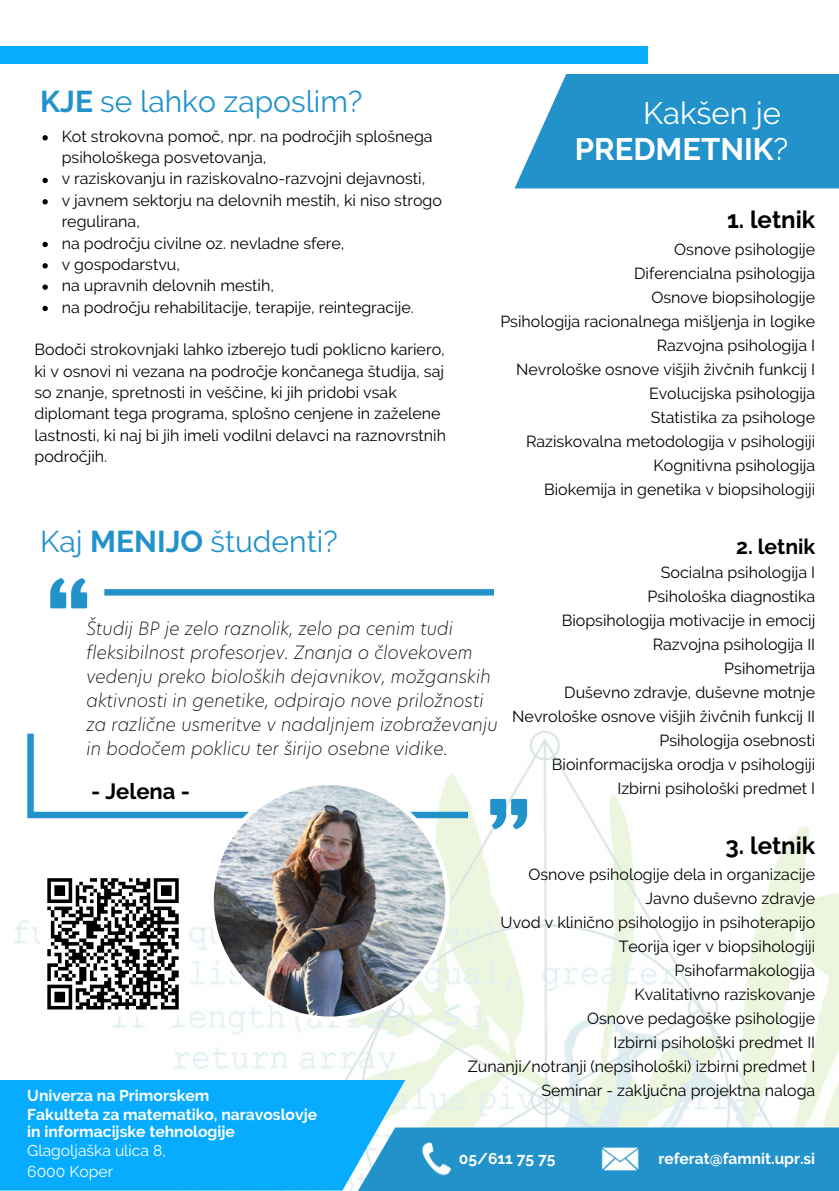
<style>
.page{position:relative;width:839px;height:1191px;background:#fff}
.page>*{position:absolute;margin:0;border:0;box-sizing:border-box;transform-origin:0 0}
.t1{font:700 31px "Raleway";color:#fff}
.t2{font:31px "Raleway";color:#fff}
.t3{font:30px "Raleway";color:#2292cb}
.t4{font:700 24px "Raleway";color:#000}
.t5{font:700 22px "Raleway";color:#000}
.t6{font:700 21.2px "Raleway";color:#000}
.t7{font:italic 200 18px/24px "Hero New";color:#000}
.t8{font:16px/21.4px "Raleway";color:#000}
.t9{font:700 15.6px "Raleway";color:#fff}
.t10{font:15.6px "Raleway";color:#fff}
.t11{font:700 15.4px "Raleway";color:#fff}
.s1{font-weight:700}
.s2{font-weight:400}
</style>
<div class="page">
<div style="left:514px;top:74px;width:324px;height:114px;background:#2292cb"></div>
<img style="left:14px;top:730px;width:824px;height:398px">
<div style="left:0;top:46px;width:647px;height:18px;background:#08acff"></div>
<svg style="left:50px;top:578px;width:37px;height:30px"></svg>
<svg style="left:490px;top:799px;width:37px;height:30px"></svg>
<svg style="left:104px;top:589px;width:390px;height:7px;background:#339ace"></svg>
<svg style="left:27px;top:734px;width:441px;height:84px"></svg>
<div style="left:343px;top:1128px;width:495px;height:63px;background:#2292cb"></div>
<svg style="left:0;top:1080px;width:405px;height:111px;background:#12aefc"></svg>
<img style="left:601px;top:1147px;width:38px;height:23px">
<img style="left:422px;top:1142px;width:30px;height:34px">
<div style="left:40px;top:871px;width:146px;height:146px;background:#fff"></div>
<svg style="left:47px;top:878px;width:132px;height:132px"></svg>
<img style="left:209px;top:781px;width:241px;height:240px">
<svg style="left:42px;top:135px;width:6px;height:5px"></svg>
<svg style="left:42px;top:178px;width:6px;height:5px"></svg>
<svg style="left:42px;top:199px;width:6px;height:5px"></svg>
<svg style="left:42px;top:242px;width:6px;height:5px"></svg>
<svg style="left:42px;top:263px;width:6px;height:5px"></svg>
<svg style="left:42px;top:284px;width:6px;height:6px"></svg>
<svg style="left:42px;top:306px;width:6px;height:5px"></svg>
<p class="t3" style="left:40px;top:84px;width:323px"><span class="s1">KJE</span> se lahko zaposlim?</p>
<p class="t8" style="left:62px;top:125px;width:372px">Kot strokovna pomoč, npr. na področjih splošnega psihološkega posvetovanja,</p>
<p class="t8" style="left:62px;top:168px;width:365px">v raziskovanju in raziskovalno-razvojni dejavnosti,</p>
<p class="t8" style="left:62px;top:189px;width:382px">v javnem sektorju na delovnih mestih, ki niso strogo regulirana,</p>
<p class="t8" style="left:62px;top:232px;width:284px">na področju civilne oz. nevladne sfere,</p>
<p class="t8" style="left:62px;top:253px;width:120px">v gospodarstvu,</p>
<p class="t8" style="left:62px;top:275px;width:214px">na upravnih delovnih mestih,</p>
<p class="t8" style="left:62px;top:296px;width:354px">na področju rehabilitacije, terapije, reintegracije.</p>
<p class="t8" style="left:34px;top:339px;width:413px">Bodoči strokovnjaki lahko izberejo tudi poklicno kariero, ki v osnovi ni vezana na področje končanega študija, saj so znanje, spretnosti in veščine, ki jih pridobi vsak diplomant tega programa, splošno cenjene in zaželene lastnosti, ki naj bi jih imeli vodilni delavci na raznovrstnih področjih.</p>
<p class="t3" style="left:40px;top:524px;width:299px">Kaj <span class="s1">MENIJO</span> študenti?</p>
<p class="t2" style="left:643px;top:95px;width:139px">Kakšen je</p>
<p class="t1" style="left:575px;top:131px;width:215px">PREDMETNIK<span class="s2">?</span></p>
<p class="t4" style="left:727px;top:206px;width:90px">1. letnik</p>
<p class="t8" style="left:674px;top:238px;width:142px">Osnove psihologije</p>
<p class="t8" style="left:634px;top:262px;width:182px">Diferencialna psihologija</p>
<p class="t8" style="left:651px;top:286px;width:165px">Osnove biopsihologije</p>
<p class="t8" style="left:500px;top:310px;width:316px">Psihologija racionalnega mišljenja in logike</p>
<p class="t8" style="left:656px;top:334px;width:160px">Razvojna psihologija I</p>
<p class="t8" style="left:516px;top:358px;width:300px">Nevrološke osnove višjih živčnih funkcij I</p>
<p class="t8" style="left:649px;top:382px;width:168px">Evolucijska psihologija</p>
<p class="t8" style="left:650px;top:406px;width:166px">Statistika za psihologe</p>
<p class="t8" style="left:526px;top:430px;width:291px">Raziskovalna metodologija v psihologiji</p>
<p class="t8" style="left:653px;top:454px;width:163px">Kognitivna psihologija</p>
<p class="t8" style="left:544px;top:478px;width:272px">Biokemija in genetika v biopsihologiji</p>
<p class="t6" style="left:736px;top:534px;width:81px">2. letnik</p>
<p class="t7" style="left:86px;top:617px;width:413px">Študij BP je zelo raznolik, zelo pa cenim tudi fleksibilnost profesorjev. Znanja o človekovem vedenju preko bioloških dejavnikov, možganskih aktivnosti in genetike, odpirajo nove priložnosti za različne usmeritve v nadaljnjem izobraževanju in bodočem poklicu ter širijo osebne vidike.</p>
<p class="t5" style="left:91px;top:778px;width:100px">- Jelena -</p>
<p class="t8" style="left:660px;top:562px;width:156px">Socialna psihologija I</p>
<p class="t8" style="left:647px;top:586px;width:169px">Psihološka diagnostika</p>
<p class="t8" style="left:561px;top:610px;width:255px">Biopsihologija motivacije in emocij</p>
<p class="t8" style="left:652px;top:634px;width:164px">Razvojna psihologija II</p>
<p class="t8" style="left:724px;top:658px;width:92px">Psihometrija</p>
<p class="t8" style="left:564px;top:682px;width:252px">Duševno zdravje, duševne motnje</p>
<p class="t8" style="left:512px;top:706px;width:304px">Nevrološke osnove višjih živčnih funkcij II</p>
<p class="t8" style="left:659px;top:730px;width:157px">Psihologija osebnosti</p>
<p class="t8" style="left:552px;top:754px;width:265px">Bioinformacijska orodja v psihologiji</p>
<p class="t8" style="left:617px;top:778px;width:199px">Izbirni psihološki predmet I</p>
<p class="t4" style="left:725px;top:832px;width:91px">3. letnik</p>
<p class="t9" style="left:27px;top:1086px;width:184px">Univerza na Primorskem</p>
<p class="t9" style="left:27px;top:1105px;width:291px">Fakulteta za matematiko, naravoslovje</p>
<p class="t9" style="left:27px;top:1122px;width:209px">in informacijske tehnologije</p>
<p class="t10" style="left:27px;top:1141px;width:140px">Glagoljaška ulica 8,</p>
<p class="t10" style="left:27px;top:1162px;width:87px">6000 Koper</p>
<p class="t8" style="left:528px;top:864px;width:288px">Osnove psihologije dela in organizacije</p>
<p class="t8" style="left:645px;top:888px;width:171px">Javno duševno zdravje</p>
<p class="t8" style="left:500px;top:912px;width:316px">Uvod v klinično psihologijo in psihoterapijo</p>
<p class="t8" style="left:618px;top:936px;width:198px">Teorija iger v biopsihologiji</p>
<p class="t8" style="left:674px;top:960px;width:142px">Psihofarmakologija</p>
<p class="t8" style="left:634px;top:984px;width:182px">Kvalitativno raziskovanje</p>
<p class="t8" style="left:587px;top:1008px;width:229px">Osnove pedagoške psihologije</p>
<p class="t8" style="left:613px;top:1032px;width:203px">Izbirni psihološki predmet II</p>
<p class="t8" style="left:467px;top:1056px;width:349px">Zunanji/notranji (nepsihološki) izbirni predmet I</p>
<p class="t8" style="left:541px;top:1080px;width:275px">Seminar - zaključna projektna naloga</p>
<p class="t9" style="left:459px;top:1149px;width:98px">05/611 75 75</p>
<p class="t11" style="left:658px;top:1149px;width:158px">referat@famnit.upr.si</p>
</div>
